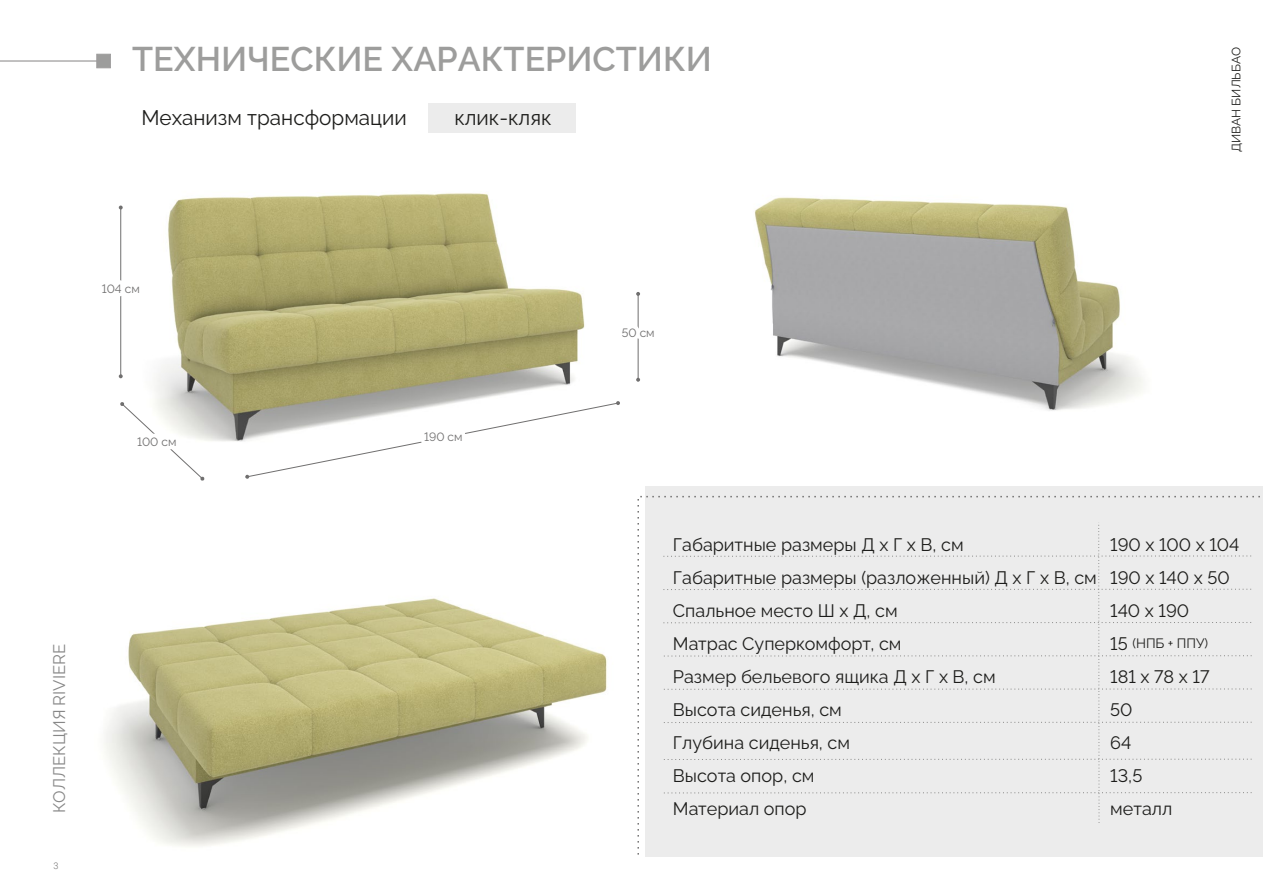
<style>
.page{position:relative;width:1263px;height:893px;background:#fff}
.page>*{position:absolute;margin:0;border:0;box-sizing:border-box;transform-origin:0 0}
.t1{font:700 34.05px "Raleway v 4020 Semi";color:#9d9d9c}
.t2{font:21px "Raleway v 4020 Regular";color:#1d1d1b}
.t3{font:18px/33px "Raleway v 4020 Regular";color:#1d1d1b}
.t4{font:16.65px "Raleway v 4020 Regular";color:#878787}
.t5{font:13.5px "Raleway v 4020 Regular";color:#1d1d1b}
.t6{font:12.15px "Raleway v 4020 Regular";color:#1d1d1b}
.t7{font:12px "Raleway v 4020 Regular";color:#706f6f}
.t8{font:300 9.15px "Roboto";color:#706f6f}
.s1{font-size:18px}
</style>
<div class="page">
<img style="left:754px;top:197px;width:389px;height:214px">
<img style="left:104px;top:598px;width:542px;height:259px">
<div style="left:96px;top:54px;width:15px;height:14px;background:#9d9d9c;border:1px solid #9d9c9c"></div>
<hr style="left:0;top:60px;width:104px;height:2px;background:#9d9c9c">
<img style="left:118px;top:193px;width:528px;height:302px">
<div style="left:646px;top:486px;width:617px;height:371px;background:#ececec"></div>
<svg style="left:637px;top:495px;width:623px;height:361px"></svg>
<svg style="left:663px;top:522px;width:589px;height:301px"></svg>
<div style="left:428px;top:103px;width:148px;height:30px;background:#ececec"></div>
<hr style="left:120px;top:207px;width:1px;height:169px;background:#706f6f">
<svg style="left:119px;top:374px;width:4px;height:4px"></svg>
<svg style="left:118px;top:259px;width:28px;height:47px"></svg>
<hr style="left:638px;top:294px;width:1px;height:86px;background:#706f6f">
<svg style="left:636px;top:378px;width:4px;height:4px"></svg>
<svg style="left:636px;top:292px;width:4px;height:4px"></svg>
<svg style="left:611px;top:304px;width:35px;height:53px"></svg>
<svg style="left:120px;top:402px;width:85px;height:79px"></svg>
<svg style="left:245px;top:395px;width:375px;height:84px"></svg>
<h1 class="t1" style="left:132px;top:33px;width:581px">ТЕХНИЧЕСКИЕ ХАРАКТЕРИСТИКИ</h1>
<p class="t6" style="left:1227px;top:152px;width:107px;rotate:-90deg">ДИВАН БИЛЬБАО</p>
<p class="t2" style="left:141px;top:101px;width:267px">Механизм трансформации</p>
<p class="t2" style="left:454px;top:101px;width:99px">клик-кляк</p>
<p class="t7" style="left:102px;top:279px;width:40px">104 см</p>
<p class="t7" style="left:137px;top:432px;width:41px">100 см</p>
<p class="t4" style="left:46px;top:813px;width:171px;rotate:-90deg">КОЛЛЕКЦИЯ RIVIERE</p>
<p class="t8" style="left:53px;top:860px;width:7px">3</p>
<p class="t7" style="left:424px;top:428px;width:40px">190 см</p>
<p class="t7" style="left:622px;top:323px;width:34px">50 см</p>
<p class="t3" style="left:673px;top:526px;width:425px">Габаритные размеры Д х Г х В, см<br>Габаритные размеры (разложенный) Д х Г х В, см<br>Спальное место Ш х Д, см<br>Матрас Суперкомфорт, см<br>Размер бельевого ящика Д х Г х В, см<br>Высота сиденья, см<br>Глубина сиденья, см<br>Высота опор, см<br>Материал опор</p>
<p class="t3" style="left:1110px;top:526px;width:131px">190 х 100 х 104<br>190 х 140 х 50<br>140 х 190</p>
<p class="t5" style="left:1110px;top:633px;width:99px"><span class="s1">15</span> (НПБ + ППУ)</p>
<p class="t3" style="left:1110px;top:658px;width:101px">181 х 78 х 17<br>50<br>64<br>13,5<br>металл</p>
</div>
